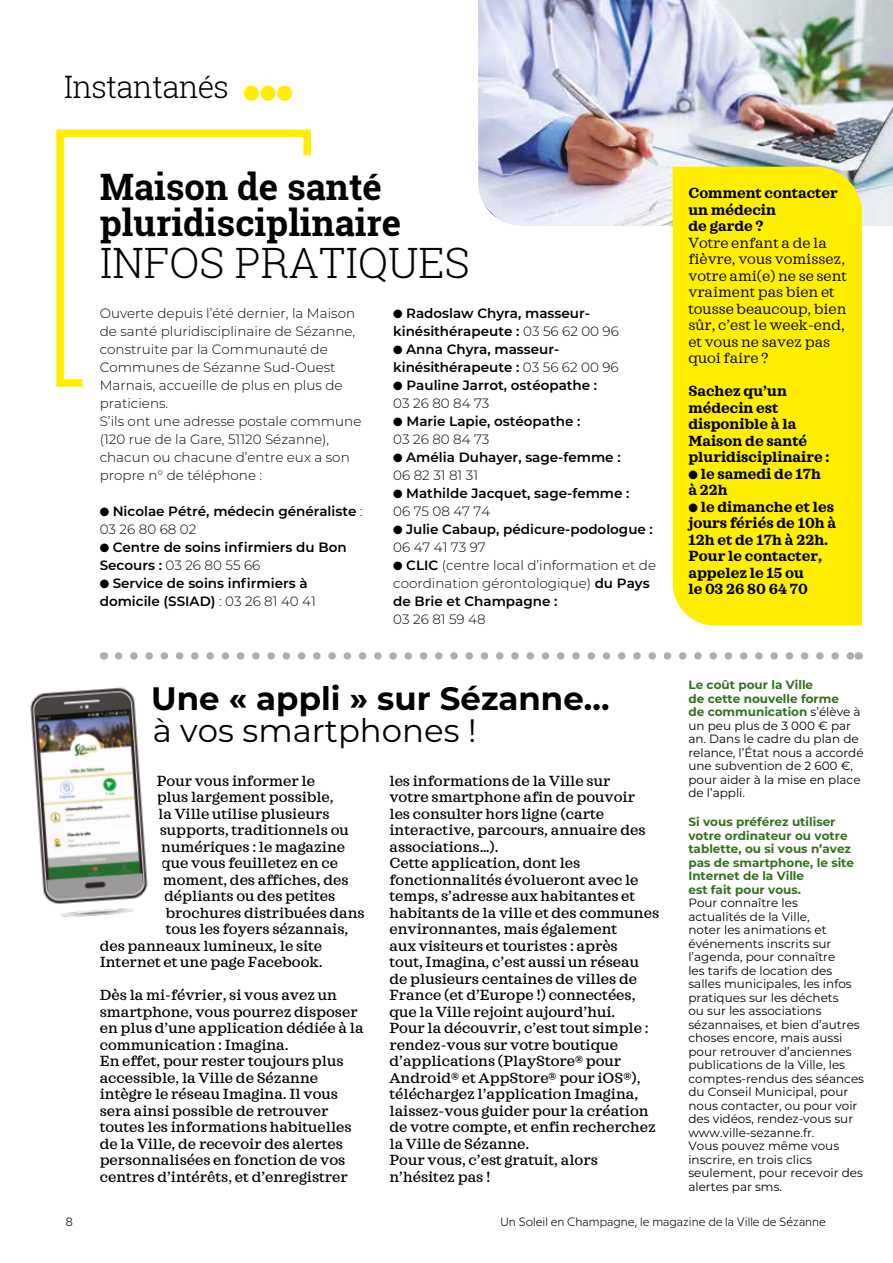
<style>
.page{position:relative;width:893px;height:1263px;background:#fff}
.page>*{position:absolute;margin:0;border:0;box-sizing:border-box;transform-origin:0 0}
.t1{font:300 41.85px "Roboto Slab";color:#000}
.t2{font:700 36.45px/36.5px "Roboto Slab";color:#000}
.t3{font:700 32.4px "Montserrat";color:#000}
.t4{font:32.4px "Montserrat";color:#000}
.t5{font:300 30.9px "Roboto Slab";letter-spacing:-.025em;color:#000}
.t6{font:500 15px/16.5px "Sagona";color:#000}
.t7{font:700 15px/16.5px "Sagona";color:#000}
.t8{font:15px/16.5px "Sagona";color:#000}
.t9{font:600 13.5px/18px "Montserrat";color:#000}
.t10{font:300 13.5px/18px "Montserrat";color:#000}
.t11{font:12px/13.5px "Montserrat";color:#000}
.t12{font:700 12px/13.5px "Montserrat";color:#347121}
.t13{font:300 12px "Milliard";color:#000}
.s1{font-weight:300}
.s2{font-weight:600}
.s3{font-weight:700;color:#347121}
</style>
<div class="page">
<svg style="left:244px;top:86px;width:48px;height:15px"></svg>
<div style="left:56px;top:130px;width:255px;height:257px;border:8px solid #fe0"></div>
<svg style="left:82px;top:155px;width:229px;height:232px"></svg>
<img style="left:478px;top:0;width:415px;height:225px">
<svg style="left:119px;top:652px;width:732px;height:8px"></svg>
<div style="left:673px;top:167px;width:189px;height:459px;background:#fe0"></div>
<img style="left:30px;top:687px;width:118px;height:230px">
<h3 class="t5" style="left:64px;top:66px;width:167px">Instantanés</h3>
<h2 class="t2" style="left:100px;top:168px;width:303px">Maison de santé pluridisciplinaire</h2>
<h1 class="t1" style="left:100px;top:234px;width:371px">INFOS PRATIQUES</h1>
<p class="t10" style="left:100px;top:304px;width:263px">Ouverte depuis l’été dernier, la Maison de santé pluridisciplinaire de Sézanne, construite par la Communauté de<br>Communes de Sézanne Sud-Ouest<br>Marnais, accueille de plus en plus de praticiens.<br>S’ils ont une adresse postale commune (120 rue de la Gare, 51120 Sézanne), chacun ou chacune d’entre eux a son propre n° de téléphone :</p>
<p class="t9" style="left:100px;top:502px;width:264px">● Nicolae Pétré, médecin généraliste <span class="s1">:<br>03 26 80 68 02</span></p>
<p class="t9" style="left:100px;top:538px;width:248px">● Centre de soins infirmiers du Bon<br>Secours : <span class="s1">03 26 80 55 66</span></p>
<p class="t9" style="left:100px;top:574px;width:218px">● Service de soins infirmiers à domicile (SSIAD) <span class="s1">: 03 26 81 40 41</span></p>
<p class="t9" style="left:393px;top:304px;width:227px">● Radoslaw Chyra, masseur&shy;kinésithérapeute : <span class="s1">03 56 62 00 96</span></p>
<p class="t9" style="left:393px;top:340px;width:227px">● Anna Chyra, masseur&shy;kinésithérapeute : <span class="s1">03 56 62 00 96</span></p>
<p class="t9" style="left:393px;top:376px;width:206px">● Pauline Jarrot, ostéopathe :<br><span class="s1">03 26 80 84 73</span></p>
<p class="t9" style="left:393px;top:412px;width:189px">● Marie Lapie, ostéopathe :<br><span class="s1">03 26 80 84 73</span></p>
<p class="t9" style="left:393px;top:448px;width:229px">● Amélia Duhayer, sage-femme :<br><span class="s1">06 82 31 81 31</span></p>
<p class="t9" style="left:393px;top:484px;width:238px">● Mathilde Jacquet, sage-femme :<br><span class="s1">06 75 08 47 74</span></p>
<p class="t9" style="left:393px;top:520px;width:261px">● Julie Cabaup, pédicure-podologue :<br><span class="s1">06 47 41 73 97</span></p>
<p class="t10" style="left:393px;top:556px;width:264px">● <span class="s2">CLIC</span> (centre local d’information et de coordination gérontologique) <span class="s2">du Pays de Brie et Champagne :</span></p>
<p class="t10" style="left:393px;top:610px;width:94px">03 26 81 59 48</p>
<h3 class="t3" style="left:151px;top:675px;width:460px">Une « appli » sur Sézanne…</h3>
<h3 class="t4" style="left:153px;top:708px;width:325px">à vos smartphones !</h3>
<p class="t6" style="left:157px;top:772px;width:160px">Pour vous informer le</p>
<p class="t6" style="left:157px;top:789px;width:178px">plus largement possible,</p>
<p class="t6" style="left:158px;top:805px;width:173px">la Ville utilise plusieurs</p>
<p class="t6" style="left:160px;top:822px;width:191px">supports, traditionnels ou</p>
<p class="t6" style="left:161px;top:838px;width:185px">numériques : le magazine</p>
<p class="t6" style="left:161px;top:855px;width:178px">que vous feuilletez en ce</p>
<p class="t6" style="left:163px;top:871px;width:187px">moment, des affiches, des</p>
<p class="t6" style="left:164px;top:888px;width:173px">dépliants ou des petites</p>
<p class="t6" style="left:166px;top:904px;width:201px">brochures distribuées dans</p>
<p class="t6" style="left:166px;top:921px;width:184px">tous les foyers sézannais,</p>
<p class="t6" style="left:100px;top:937px;width:224px">des panneaux lumineux, le site</p>
<p class="t6" style="left:100px;top:954px;width:225px">Internet et une page Facebook.</p>
<p class="t6" style="left:100px;top:987px;width:265px">Dès la mi-février, si vous avez un smartphone, vous pourrez disposer en plus d’une application dédiée à la communication : Imagina.<br>En effet, pour rester toujours plus accessible, la Ville de Sézanne intègre le réseau Imagina. Il vous sera ainsi possible de retrouver toutes les informations habituelles de la Ville, de recevoir des alertes personnalisées en fonction de vos centres d’intérêts, et d’enregistrer</p>
<p class="t6" style="left:389px;top:772px;width:271px">les informations de la Ville sur<br>votre smartphone afin de pouvoir les consulter hors ligne (carte interactive, parcours, annuaire des associations…).<br>Cette application, dont les fonctionnalités évolueront avec le temps, s’adresse aux habitantes et habitants de la ville et des communes environnantes, mais également<br>aux visiteurs et touristes : après<br>tout, Imagina, c’est aussi un réseau de plusieurs centaines de villes de<br>France (et d’Europe !) connectées, que la Ville rejoint aujourd’hui.<br>Pour la découvrir, c’est tout simple : rendez-vous sur votre boutique d’applications (PlayStore® pour<br>Android® et AppStore® pour iOS®), téléchargez l’application Imagina, laissez-vous guider pour la création de votre compte, et enfin recherchez la Ville de Sézanne.<br>Pour vous, c’est gratuit, alors n’hésitez pas !</p>
<p class="t7" style="left:688px;top:185px;width:151px">Comment contacter un médecin<br>de garde ?</p>
<p class="t8" style="left:688px;top:234px;width:160px">Votre enfant a de la fièvre, vous vomissez, votre ami(e) ne se sent vraiment pas bien et tousse beaucoup, bien sûr, c’est le week-end, et vous ne savez pas quoi faire ?</p>
<p class="t7" style="left:688px;top:383px;width:143px">Sachez qu’un médecin est disponible à la<br>Maison de santé pluridisciplinaire :</p>
<p class="t7" style="left:688px;top:465px;width:134px">● le samedi de 17h à 22h</p>
<p class="t7" style="left:688px;top:498px;width:149px">● le dimanche et les jours fériés de 10h à<br>12h et de 17h à 22h.<br>Pour le contacter, appelez le 15 ou<br>le 03 26 80 64 70</p>
<p class="t11" style="left:688px;top:678px;width:177px"><span class="s3">Le coût pour la Ville<br>de cette nouvelle forme<br>de communication</span> s’élève à un peu plus de 3 000 € par an. Dans le cadre du plan de relance, l’État nous a accordé une subvention de 2 600 €, pour aider à la mise en place de l’appli.</p>
<p class="t12" style="left:688px;top:814px;width:167px">Si vous préférez utiliser votre ordinateur ou votre tablette, ou si vous n’avez pas de smartphone, le site<br>Internet de la Ville<br>est fait pour vous.</p>
<p class="t11" style="left:688px;top:896px;width:177px">Pour connaître les<br>actualités de la Ville,<br>noter les animations et événements inscrits sur l’agenda, pour connaître<br>les tarifs de location des salles municipales, les infos pratiques sur les déchets<br>ou sur les associations sézannaises, et bien d’autres choses encore, mais aussi pour retrouver d’anciennes publications de la Ville, les comptes-rendus des séances du Conseil Municipal, pour nous contacter, ou pour voir des vidéos, rendez-vous sur www.ville-sezanne.fr.<br>Vous pouvez même vous inscrire, en trois clics seulement, pour recevoir des alertes par sms.</p>
<p class="t13" style="left:66px;top:1213px;width:9px">8</p>
<p class="t13" style="left:501px;top:1213px;width:327px">Un Soleil en Champagne, le magazine de la Ville de Sézanne</p>
</div>
